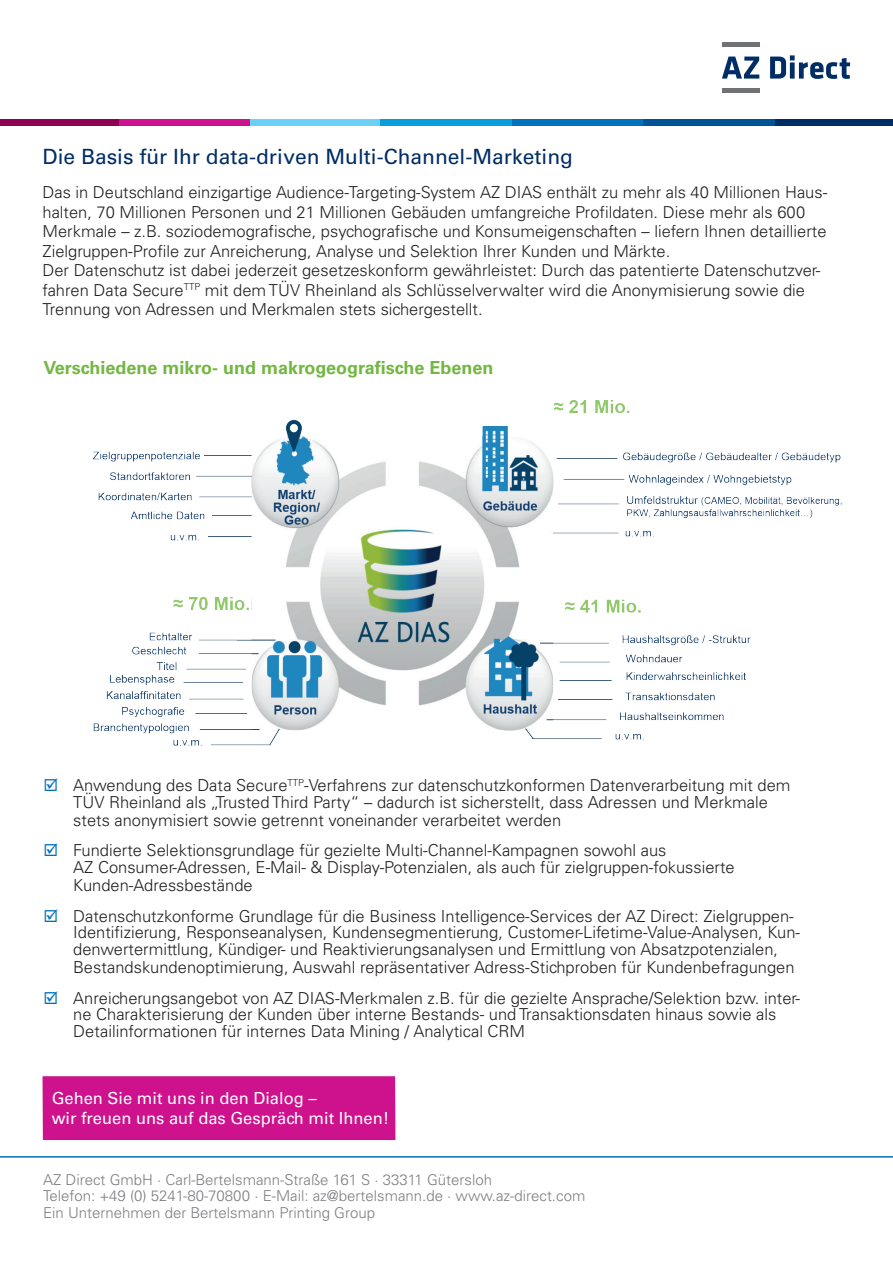
<style>
.page{position:relative;width:893px;height:1263px;background:#fff}
.page>*{position:absolute;margin:0;border:0;box-sizing:border-box;transform-origin:0 0}
.t1{font:21px "Univers LT Std";color:#002d66}
.t2{font:700 18px "Univers LT Std";color:#73b743}
.t3{font:16.65px/19.8px "Univers LT Std";color:#fff}
.t4{font:300 16.5px/19.5px "Univers LT Std";color:#231f20}
.t5{font:300 15px/16.5px "Univers LT Std";color:#7c7e81}
</style>
<div class="page">
<hr style="left:722px;top:43px;width:37px;height:4px;background:#717275">
<div style="left:722px;top:88px;width:37px;height:5px;background:#717275"></div>
<svg style="left:722px;top:55px;width:128px;height:24px"></svg>
<div style="left:774px;top:119px;width:119px;height:6px;background:#002d66"></div>
<div style="left:250px;top:119px;width:131px;height:6px;background:#6bcff6"></div>
<div style="left:381px;top:119px;width:131px;height:6px;background:#069edb"></div>
<div style="left:512px;top:119px;width:131px;height:6px;background:#0072bc"></div>
<div style="left:643px;top:119px;width:131px;height:6px;background:#005495"></div>
<div style="left:118px;top:119px;width:132px;height:6px;background:#ce118c"></div>
<div style="left:0;top:119px;width:118px;height:6px;background:#8d0052"></div>
<div style="left:43px;top:1076px;width:352px;height:64px;background:#ce118c"></div>
<hr style="left:0;top:1156px;width:893px;height:1px;background:#0072bc">
<img style="left:93px;top:400px;width:749px;height:346px">
<p class="t1" style="left:43px;top:144px;width:532px">Die Basis für Ihr data-driven Multi-Channel-Marketing</p>
<p class="t4" style="left:43px;top:183px;width:786px">Das in Deutschland einzigartige Audience-Targeting-System AZ DIAS enthält zu mehr als 40 Millionen Haus&shy;halten, 70 Millionen Personen und 21 Millionen Gebäuden umfangreiche Profildaten. Diese mehr als 600<br>Merkmale – z.B. soziodemografische, psychografische und Konsumeigenschaften – liefern Ihnen detaillierte Zielgruppen-Profile zur Anreicherung, Analyse und Selektion Ihrer Kunden und Märkte.<br>Der Datenschutz ist dabei jederzeit gesetzeskonform gewährleistet: Durch das patentierte Datenschutzver&shy;fahren Data Secure<sup>TTP</sup> mit dem TÜV Rheinland als Schlüsselverwalter wird die Anonymisierung sowie die Trennung von Adressen und Merkmalen stets sichergestellt.</p>
<p class="t2" style="left:44px;top:357px;width:452px">Verschiedene mikro- und makrogeografische Ebenen</p>
<p class="t4" style="left:73px;top:777px;width:719px;line-height:16.5px">Anwendung des Data Secure<sup>TTP</sup>-Verfahrens zur datenschutzkonformen Datenverarbeitung mit dem<br>TÜV Rheinland als „Trusted Third Party“ – dadurch ist sicherstellt, dass Adressen und Merkmale</p>
<p class="t4" style="left:73px;top:804px;width:595px;line-height:30.8px">stets anonymisiert sowie getrennt voneinander verarbeitet werden<br>Fundierte Selektionsgrundlage für gezielte Multi-Channel-Kampagnen sowohl aus</p>
<p class="t4" style="left:73px;top:858px;width:663px;line-height:18px">AZ Consumer-Adressen, E-Mail- &amp; Display-Potenzialen, als auch für zielgruppen-fokussierte<br>Kunden-Adressbestände</p>
<p class="t4" style="left:73px;top:908px;width:728px;line-height:16.5px">Datenschutzkonforme Grundlage für die Business Intelligence-Services der AZ Direct: Zielgruppen-<br>Identifizierung, Responseanalysen, Kundensegmentierung, Customer-Lifetime-Value-Analysen, Kun&shy;denwertermittlung, Kündiger- und Reaktivierungsanalysen und Ermittlung von Absatzpotenzialen,</p>
<p class="t4" style="left:73px;top:951px;width:728px;line-height:30.8px">Bestandskundenoptimierung, Auswahl repräsentativer Adress-Stichproben für Kundenbefragungen<br>Anreicherungsangebot von AZ DIAS-Merkmalen z.B. für die gezielte Ansprache/Selektion bzw. inter-</p>
<p class="t4" style="left:73px;top:1006px;width:704px;line-height:16.5px">ne Charakterisierung der Kunden über interne Bestands- und Transaktionsdaten hinaus sowie als<br>Detailinformationen für internes Data Mining / Analytical CRM</p>
<p class="t3" style="left:52px;top:1088px;width:339px">Gehen Sie mit uns in den Dialog –<br>wir freuen uns auf das Gespräch mit Ihnen!</p>
<p class="t5" style="left:43px;top:1171px;width:544px">AZ Direct GmbH ∙ Carl-Bertelsmann-Straße 161 S ∙ 33311 Gütersloh<br>Telefon: +49 (0) 5241-80-70800 ∙ E-Mail: az@bertelsmann.de · www.az-direct.com<br>Ein Unternehmen der Bertelsmann Printing Group</p>
</div>
